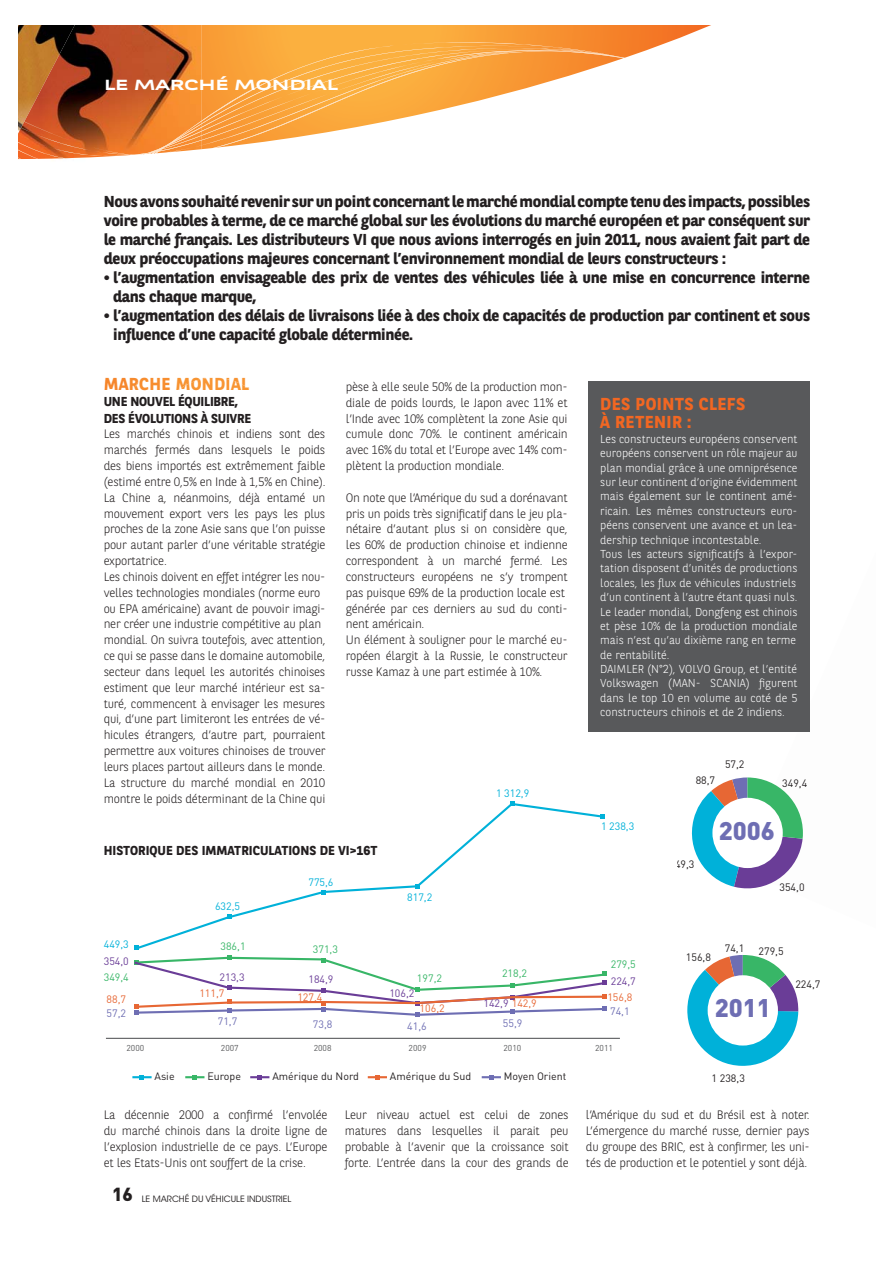
<style>
.page{position:relative;width:893px;height:1263px;background:#fff}
.page>*{position:absolute;margin:0;border:0;box-sizing:border-box;transform-origin:0 0}
.t1{font:900 25.2px "DIN";color:#6e6eb3}
.t2{font:700 17.25px/18.8px "BNPP Sans";letter-spacing:.02em;color:#f26722}
.t3{font:700 17.25px "BNPP Title Sans";letter-spacing:-.04em;color:#fff}
.t4{font:700 17.25px "BNPP Sans";letter-spacing:.02em;color:#f79432}
.t5{font:700 15.9px/19px "BNPP Sans";letter-spacing:-.02em;color:#231f20}
.t6{font:700 12.9px/16.6px "BNPP Sans";letter-spacing:-.02em;color:#231f20}
.t7{font:700 12.9px "BNPP Sans";color:#231f20}
.t8{font:300 12.3px/15.9px "BNPP Sans";letter-spacing:-.02em;color:#231f20;text-align:justify}
.t9{font:300 11.55px/14.4px "BNPP Sans";color:#fff}
.t10{font:10.65px "DIN";color:#231f20}
.t11{font:10.65px "DIN";color:#6a3d97}
.t12{font:10.65px "DIN";color:#00b1d9}
.t13{font:10.65px "DIN";color:#38b667}
.t14{font:10.65px "DIN";color:#e76734}
.t15{font:10.65px "DIN";color:#6e6eb3}
.t16{font:8.7px "ITC Avant Garde Std";color:#231f20}
.t17{font:8.55px "DIN";color:#595a5c}
.s1{color:#f58129}
.s2{color:#f6862b}
.s3{color:#f68a2d}
.s4{color:#f78d2e}
.s5{color:#f79331}
.s6{color:#f79332}
.s7{color:#e76734}
.s8{font-family:"DIN";font-weight:900;font-size:18.75px}
</style>
<div class="page">
<svg style="left:202px;top:26px;width:507px;height:124px"></svg>
<img style="left:18px;top:26px;width:184px;height:133px">
<img style="left:171px;top:121px;width:31px;height:2px">
<img style="left:165px;top:123px;width:37px;height:4px">
<img style="left:158px;top:127px;width:44px;height:1px">
<img style="left:18px;top:158px;width:20px;height:1px">
<img style="left:18px;top:156px;width:47px;height:2px">
<img style="left:18px;top:134px;width:118px;height:22px">
<img style="left:193px;top:147px;width:9px;height:8px">
<img style="left:133px;top:147px;width:60px;height:8px">
<img style="left:21px;top:128px;width:181px;height:19px">
<img style="left:24px;top:122px;width:109px;height:33px">
<svg style="left:202px;top:42px;width:423px;height:106px"></svg>
<img style="left:738px;top:552px;width:72px;height:291px">
<div style="left:588px;top:381px;width:221px;height:350px;background:#58595b"></div>
<hr style="left:106px;top:1038px;width:514px;height:1px;background:#595a5c">
<svg style="left:139px;top:1075px;width:5px;height:5px"></svg>
<hr style="left:132px;top:1076px;width:20px;height:2px;background:#00b1d9">
<svg style="left:185px;top:1075px;width:19px;height:5px"></svg>
<svg style="left:250px;top:1075px;width:19px;height:5px"></svg>
<svg style="left:368px;top:1075px;width:19px;height:5px"></svg>
<svg style="left:489px;top:1075px;width:4px;height:5px"></svg>
<hr style="left:481px;top:1076px;width:20px;height:2px;background:#6e6eb3">
<svg style="left:134px;top:802px;width:471px;height:148px"></svg>
<svg style="left:134px;top:956px;width:473px;height:61px"></svg>
<svg style="left:691px;top:777px;width:111px;height:112px"></svg>
<svg style="left:687px;top:955px;width:111px;height:111px"></svg>
<div style="left:712px;top:798px;width:70px;height:70px;background:#fff;border-radius:50%"></div>
<div style="left:707px;top:975px;width:71px;height:71px;background:#fff;border-radius:50%"></div>
<h2 class="t3" style="left:104px;top:74px;width:236px">LE MARCHÉ MONDIAL</h2>
<p class="t5" style="left:104px;top:193px;width:708px;text-align:justify">Nous avons souhaité revenir sur un point concernant le marché mondial compte tenu des impacts, possibles voire probables à terme, de ce marché global sur les évolutions du marché européen et par conséquent sur le marché français. Les distributeurs VI que nous avions interrogés en juin 2011, nous avaient fait part de deux préoccupations majeures concernant l’environnement mondial de leurs constructeurs :</p>
<p class="t5" style="left:113px;top:269px;width:698px;text-indent:-9px">• l’augmentation envisageable des prix de ventes des véhicules liée à une mise en concurrence interne dans chaque marque,</p>
<p class="t5" style="left:113px;top:307px;width:698px;text-indent:-9px">• l’augmentation des délais de livraisons liée à des choix de capacités de production par continent et sous influence d’une capacité globale déterminée.</p>
<h2 class="t4" style="left:104px;top:377px;width:147px"><span class="s1">M</span><span class="s2">A</span><span class="s3">RC</span><span class="s4">HE</span> <span class="s5">M</span>ONDI<span class="s6">AL</span></h2>
<p class="t6" style="left:104px;top:394px;width:149px">UNE NOUVEL ÉQUILIBRE,<br>DES ÉVOLUTIONS À SUIVRE</p>
<p class="t8" style="left:104px;top:427px;width:223px;text-align:left">Les marchés chinois et indiens sont des marchés fermés dans lesquels le poids des biens importés est extrêmement faible (estimé entre 0,5% en Inde à 1,5% en Chine).<br>La Chine a, néanmoins, déjà entamé un mouvement export vers les pays les plus proches de la zone Asie sans que l’on puisse pour autant parler d’une véritable stratégie exportatrice.<br>Les chinois doivent en effet intégrer les nou&shy;velles technologies mondiales (norme euro ou EPA américaine) avant de pouvoir imagi&shy;ner créer une industrie compétitive au plan mondial. On suivra toutefois, avec attention, ce qui se passe dans le domaine automobile, secteur dans lequel les autorités chinoises estiment que leur marché intérieur est sa&shy;turé, commencent à envisager les mesures qui, d’une part limiteront les entrées de vé&shy;hicules étrangers, d’autre part, pourraient permettre aux voitures chinoises de trouver leurs places partout ailleurs dans le monde.<br>La structure du marché mondial en 2010 montre le poids déterminant de la Chine qui</p>
<p class="t8" style="left:346px;top:379px;width:223px">pèse à elle seule 50% de la production mon&shy;diale de poids lourds, le Japon avec 11% et l’Inde avec 10% complètent la zone Asie qui cumule donc 70%. le continent américain avec 16% du total et l’Europe avec 14% com&shy;plètent la production mondiale.</p>
<p class="t8" style="left:346px;top:490px;width:223px;text-align:left">On note que l’Amérique du sud a dorénavant pris un poids très significatif dans le jeu pla&shy;nétaire d’autant plus si on considère que, les 60% de production chinoise et indienne correspondent à un marché fermé. Les constructeurs européens ne s’y trompent pas puisque 69% de la production locale est générée par ces derniers au sud du conti&shy;nent américain.<br>Un élément à souligner pour le marché eu&shy;ropéen élargit à la Russie, le constructeur russe Kamaz à une part estimée à 10%.</p>
<h2 class="t2" style="left:600px;top:395px;width:147px">DES POINTS CLEFS<br>À RETENIR :</h2>
<p class="t9" style="left:600px;top:432px;width:199px">Les constructeurs européens conservent européens conservent un rôle majeur au plan mondial grâce à une omniprésence sur leur continent d’origine évidemment mais également sur le continent amé&shy;ricain. Les mêmes constructeurs euro&shy;péens conservent une avance et un lea&shy;dership technique incontestable.<br>Tous les acteurs significatifs à l’expor&shy;tation disposent d’unités de productions locales, les flux de véhicules industriels d’un continent à l’autre étant quasi nuls.<br>Le leader mondial, Dongfeng est chinois et pèse 10% de la production mondiale mais n’est qu’au dixième rang en terme de rentabilité.<br>DAIMLER (N°2), VOLVO Group, et l’entité Volkswagen (MAN- SCANIA) figurent dans le top 10 en volume au coté de 5 constructeurs chinois et de 2 indiens.</p>
<p class="t10" style="left:725px;top:761px;width:21px">57,2</p>
<p class="t10" style="left:695px;top:776px;width:21px">88,7</p>
<p class="t10" style="left:782px;top:779px;width:27px">349,4</p>
<p class="t12" style="left:496px;top:789px;width:35px">1 312,9</p>
<p class="t7" style="left:104px;top:845px;width:275px">HISTORIQUE DES IMMATRICULATIONS DE VI&gt;16T</p>
<p class="t12" style="left:308px;top:879px;width:27px">775,6</p>
<p class="t12" style="left:215px;top:902px;width:27px">632,5</p>
<p class="t12" style="left:407px;top:893px;width:27px">817,2</p>
<p class="t12" style="left:104px;top:940px;width:27px">449,3</p>
<p class="t11" style="left:104px;top:957px;width:27px">354,0</p>
<p class="t13" style="left:220px;top:942px;width:27px">386,1</p>
<p class="t13" style="left:313px;top:945px;width:27px">371,3</p>
<p class="t13" style="left:104px;top:973px;width:27px">349,4</p>
<p class="t11" style="left:219px;top:973px;width:27px">213,3</p>
<p class="t11" style="left:308px;top:975px;width:27px">184,9</p>
<p class="t13" style="left:417px;top:974px;width:27px">197,2</p>
<p class="t13" style="left:502px;top:969px;width:27px">218,2</p>
<p class="t14" style="left:106px;top:995px;width:21px">88,7</p>
<p class="t15" style="left:106px;top:1009px;width:21px">57,2</p>
<p class="t14" style="left:199px;top:989px;width:27px">111,7</p>
<p class="t14" style="left:297px;top:993px;width:27px">127,4</p>
<p class="t11" style="left:389px;top:989px;width:27px">106,2</p>
<p class="t14" style="left:419px;top:1004px;width:27px">106,2</p>
<p class="t11" style="left:483px;top:1000px;width:55px">142,9 <span class="s7">142,9</span></p>
<p class="t15" style="left:218px;top:1018px;width:21px">71,7</p>
<p class="t15" style="left:313px;top:1020px;width:21px">73,8</p>
<p class="t15" style="left:407px;top:1022px;width:21px">41,6</p>
<p class="t15" style="left:503px;top:1019px;width:21px">55,9</p>
<p class="t12" style="left:601px;top:822px;width:35px">1 238,3</p>
<p class="t13" style="left:610px;top:960px;width:27px">279,5</p>
<p class="t11" style="left:610px;top:977px;width:27px">224,7</p>
<p class="t14" style="left:607px;top:993px;width:27px">156,8</p>
<p class="t15" style="left:610px;top:1007px;width:21px">74,1</p>
<p class="t17" style="left:126px;top:1045px;width:19px">2000</p>
<p class="t17" style="left:221px;top:1045px;width:19px">2007</p>
<p class="t17" style="left:314px;top:1045px;width:19px">2008</p>
<p class="t17" style="left:408px;top:1045px;width:19px">2009</p>
<p class="t17" style="left:503px;top:1045px;width:19px">2010</p>
<p class="t17" style="left:595px;top:1045px;width:19px">2011</p>
<p class="t10" style="left:154px;top:1072px;width:22px">Asie</p>
<p class="t10" style="left:207px;top:1072px;width:35px">Europe</p>
<p class="t10" style="left:272px;top:1072px;width:88px">Amérique du Nord</p>
<p class="t10" style="left:390px;top:1072px;width:83px">Amérique du Sud</p>
<p class="t10" style="left:504px;top:1072px;width:64px">Moyen Orient</p>
<p class="t10" style="left:675px;top:860px;width:21px">49,3</p>
<h1 class="t1" style="left:718px;top:814px;width:58px">2006</h1>
<p class="t10" style="left:779px;top:883px;width:27px">354,0</p>
<p class="t10" style="left:686px;top:953px;width:27px">156,8</p>
<p class="t10" style="left:724px;top:944px;width:21px">74,1</p>
<p class="t10" style="left:758px;top:947px;width:27px">279,5</p>
<p class="t10" style="left:795px;top:980px;width:27px">224,7</p>
<h1 class="t1" style="left:714px;top:991px;width:58px">2011</h1>
<p class="t10" style="left:711px;top:1075px;width:35px">1 238,3</p>
<p class="t8" style="left:104px;top:1108px;width:225px">La décennie 2000 a confirmé l’envolée du marché chinois dans la droite ligne de l’explosion industrielle de ce pays. L’Europe et les Etats-Unis ont souffert de la crise.</p>
<p class="t8" style="left:345px;top:1108px;width:225px">Leur niveau actuel est celui de zones matures dans lesquelles il parait peu probable à l’avenir que la croissance soit forte. L’entrée dans la cour des grands de</p>
<p class="t8" style="left:586px;top:1108px;width:225px">l’Amérique du sud et du Brésil est à noter.<br>L’émergence du marché russe, dernier pays du groupe des BRIC, est à confirmer, les uni&shy;tés de production et le potentiel y sont déjà.</p>
<p class="t16" style="left:112px;top:1196px;width:181px"><span class="s8">16</span> LE MARCHÉ DU VÉHICULE INDUSTRIEL</p>
</div>
